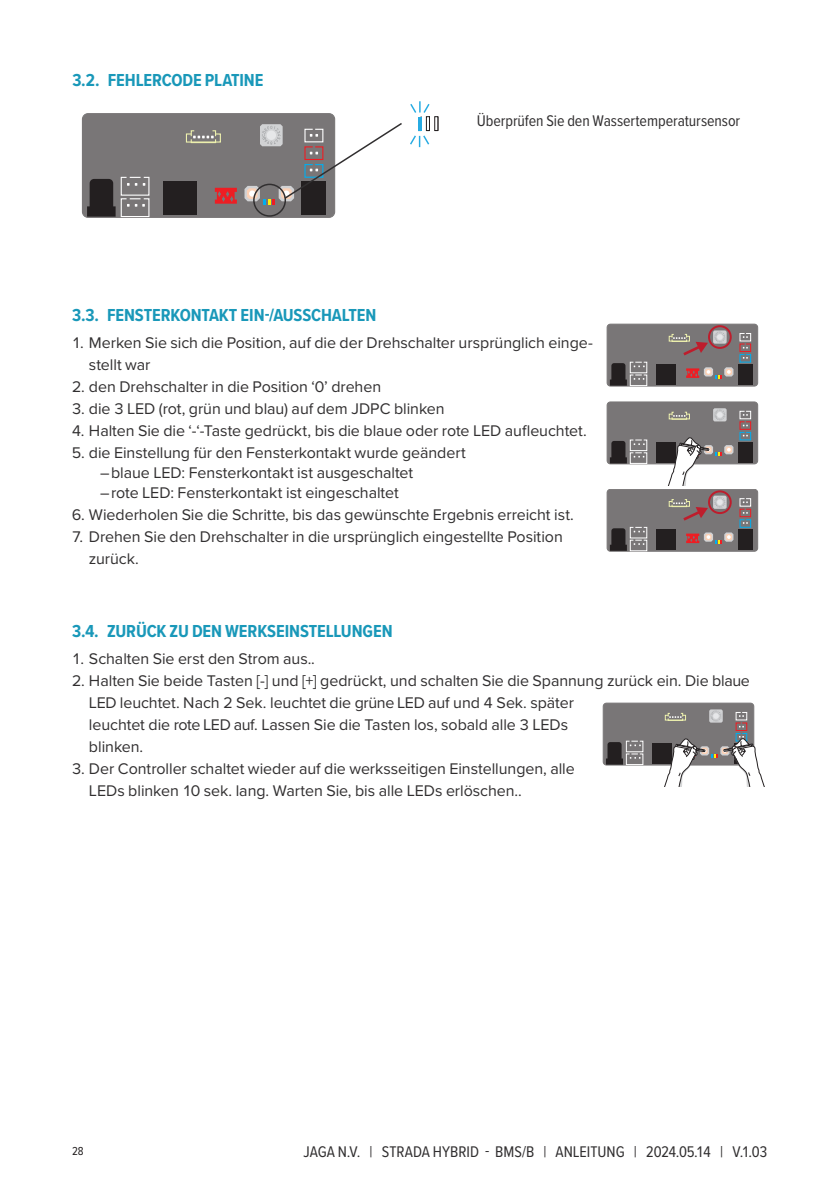
<style>
.page{position:relative;width:840px;height:1191px;background:#fff}
.page>*{position:absolute;margin:0;border:0;box-sizing:border-box;transform-origin:0 0}
.t1{font:700 18px "Proxima Nova Cond";letter-spacing:-.005em;color:#1998b9}
.t2{font:16px/22px "Proxima Nova";letter-spacing:-.005em;color:#312f30}
.t3{font:16px "Proxima Nova Cond";letter-spacing:-.005em;color:#312f30}
.t4{font:12px "Proxima Nova Cond";color:#231f20}
</style>
<div class="page">
<div style="left:82px;top:114px;width:252px;height:103px;background:#797677;border-radius:6px"></div>
<div style="left:82px;top:113px;width:253px;height:105px;border:1px solid #231f20;border-radius:6px"></div>
<svg style="left:244px;top:186px;width:16px;height:15px"></svg>
<div style="left:247px;top:188px;width:10px;height:11px;background:#fcd1b6;border-radius:2px"></div>
<div style="left:249px;top:190px;width:6px;height:7px;background:#fff;border-radius:50%"></div>
<svg style="left:215px;top:188px;width:22px;height:16px"></svg>
<div style="left:164px;top:181px;width:33px;height:34px;background:#231f20"></div>
<div style="left:301px;top:181px;width:24px;height:34px;background:#231f20"></div>
<svg style="left:185px;top:130px;width:36px;height:13px"></svg>
<svg style="left:87px;top:176px;width:63px;height:42px"></svg>
<div style="left:253px;top:184px;width:33px;height:33px;border:2px solid #312f30;border-radius:50%"></div>
<svg style="left:260px;top:101px;width:178px;height:103px"></svg>
<div style="left:606px;top:324px;width:151px;height:62px;background:#797677;border-radius:3px"></div>
<div style="left:606px;top:324px;width:151px;height:62px;border:1px solid #231f20;border-radius:3px"></div>
<svg style="left:723px;top:367px;width:10px;height:9px"></svg>
<div style="left:703px;top:367px;width:9px;height:9px;background:#d1d2d4;border-radius:2px"></div>
<svg style="left:705px;top:369px;width:26px;height:9px"></svg>
<svg style="left:686px;top:368px;width:13px;height:10px"></svg>
<div style="left:655px;top:364px;width:20px;height:21px;background:#231f20"></div>
<div style="left:737px;top:364px;width:15px;height:21px;background:#231f20"></div>
<svg style="left:739px;top:333px;width:11px;height:30px"></svg>
<svg style="left:609px;top:361px;width:38px;height:25px"></svg>
<div style="left:707px;top:325px;width:24px;height:24px;border:2px solid #be1d2c;border-radius:50%"></div>
<svg style="left:668px;top:330px;width:58px;height:26px"></svg>
<div style="left:606px;top:402px;width:151px;height:62px;background:#797677;border-radius:3px"></div>
<div style="left:606px;top:401px;width:151px;height:63px;border:1px solid #231f20;border-radius:3px"></div>
<svg style="left:723px;top:445px;width:10px;height:9px"></svg>
<div style="left:655px;top:442px;width:20px;height:21px;background:#231f20"></div>
<div style="left:737px;top:442px;width:15px;height:21px;background:#231f20"></div>
<svg style="left:713px;top:408px;width:13px;height:13px"></svg>
<svg style="left:668px;top:411px;width:21px;height:8px"></svg>
<svg style="left:739px;top:410px;width:11px;height:30px"></svg>
<svg style="left:609px;top:439px;width:38px;height:25px"></svg>
<svg style="left:665px;top:437px;width:66px;height:48px"></svg>
<div style="left:606px;top:489px;width:151px;height:62px;background:#797677;border-radius:3px"></div>
<div style="left:606px;top:489px;width:151px;height:62px;border:1px solid #231f20;border-radius:3px"></div>
<svg style="left:723px;top:532px;width:10px;height:9px"></svg>
<div style="left:703px;top:532px;width:9px;height:9px;background:#d1d2d4;border-radius:2px"></div>
<svg style="left:705px;top:534px;width:26px;height:9px"></svg>
<svg style="left:686px;top:533px;width:13px;height:10px"></svg>
<div style="left:655px;top:530px;width:20px;height:20px;background:#231f20"></div>
<div style="left:737px;top:530px;width:15px;height:20px;background:#231f20"></div>
<svg style="left:739px;top:498px;width:11px;height:30px"></svg>
<svg style="left:609px;top:527px;width:38px;height:24px"></svg>
<div style="left:707px;top:490px;width:24px;height:24px;border:2px solid #be1d2c;border-radius:50%"></div>
<svg style="left:668px;top:495px;width:58px;height:26px"></svg>
<div style="left:603px;top:703px;width:150px;height:62px;background:#797677;border-radius:3px"></div>
<div style="left:602px;top:703px;width:151px;height:62px;border:1px solid #231f20;border-radius:3px"></div>
<div style="left:651px;top:743px;width:20px;height:21px;background:#231f20"></div>
<svg style="left:605px;top:740px;width:38px;height:25px"></svg>
<svg style="left:661px;top:709px;width:104px;height:77px"></svg>
<p class="t1" style="left:72px;top:67px;width:193px">3.2. FEHLERCODE PLATINE</p>
<p class="t3" style="left:476px;top:109px;width:265px">Überprüfen Sie den Wassertemperatursensor</p>
<p class="t1" style="left:72px;top:301px;width:306px">3.3. FENSTERKONTAKT EIN-/AUSSCHALTEN</p>
<p class="t2" style="left:89px;top:331px;width:505px;text-indent:-17px">1. Merken Sie sich die Position, auf die der Drehschalter ursprünglich einge&shy;stellt war</p>
<p class="t2" style="left:72px;top:375px;width:310px">2. den Drehschalter in die Position ‘0’ drehen</p>
<p class="t2" style="left:72px;top:397px;width:374px">3. die 3 LED (rot, grün und blau) auf dem JDPC blinken</p>
<p class="t2" style="left:72px;top:419px;width:516px">4. Halten Sie die ‘-‘-Taste gedrückt, bis die blaue oder rote LED aufleuchtet.</p>
<p class="t2" style="left:72px;top:441px;width:395px">5. die Einstellung für den Fensterkontakt wurde geändert</p>
<p class="t2" style="left:100px;top:461px;width:314px">– blaue LED: Fensterkontakt ist ausgeschaltet</p>
<p class="t2" style="left:100px;top:481px;width:300px">– rote LED: Fensterkontakt ist eingeschaltet</p>
<p class="t2" style="left:72px;top:503px;width:503px">6. Wiederholen Sie die Schritte, bis das gewünschte Ergebnis erreicht ist.</p>
<p class="t2" style="left:89px;top:525px;width:475px;text-indent:-17px">7. Drehen Sie den Drehschalter in die ursprünglich eingestellte Position zurück.</p>
<p class="t1" style="left:72px;top:617px;width:322px">3.4. ZURÜCK ZU DEN WERKSEINSTELLUNGEN</p>
<p class="t2" style="left:72px;top:647px;width:244px">1. Schalten Sie erst den Strom aus..</p>
<p class="t2" style="left:89px;top:669px;width:662px;text-indent:-17px">2. Halten Sie beide Tasten [-] und [+] gedrückt, und schalten Sie die Spannung zurück ein. Die blaue LED leuchtet. Nach 2 Sek. leuchtet die grüne LED auf und 4 Sek. später<br>leuchtet die rote LED auf. Lassen Sie die Tasten los, sobald alle 3 LEDs<br>blinken.</p>
<p class="t2" style="left:89px;top:757px;width:487px;text-indent:-17px">3. Der Controller schaltet wieder auf die werksseitigen Einstellungen, alle<br>LEDs blinken 10 sek. lang. Warten Sie, bis alle LEDs erlöschen..</p>
<p class="t4" style="left:72px;top:1142px;width:13px">28</p>
<p class="t3" style="left:303px;top:1140px;width:465px">JAGA N.V. | STRADA HYBRID - BMS/B | ANLEITUNG | 2024.05.14 | V.1.03</p>
</div>
